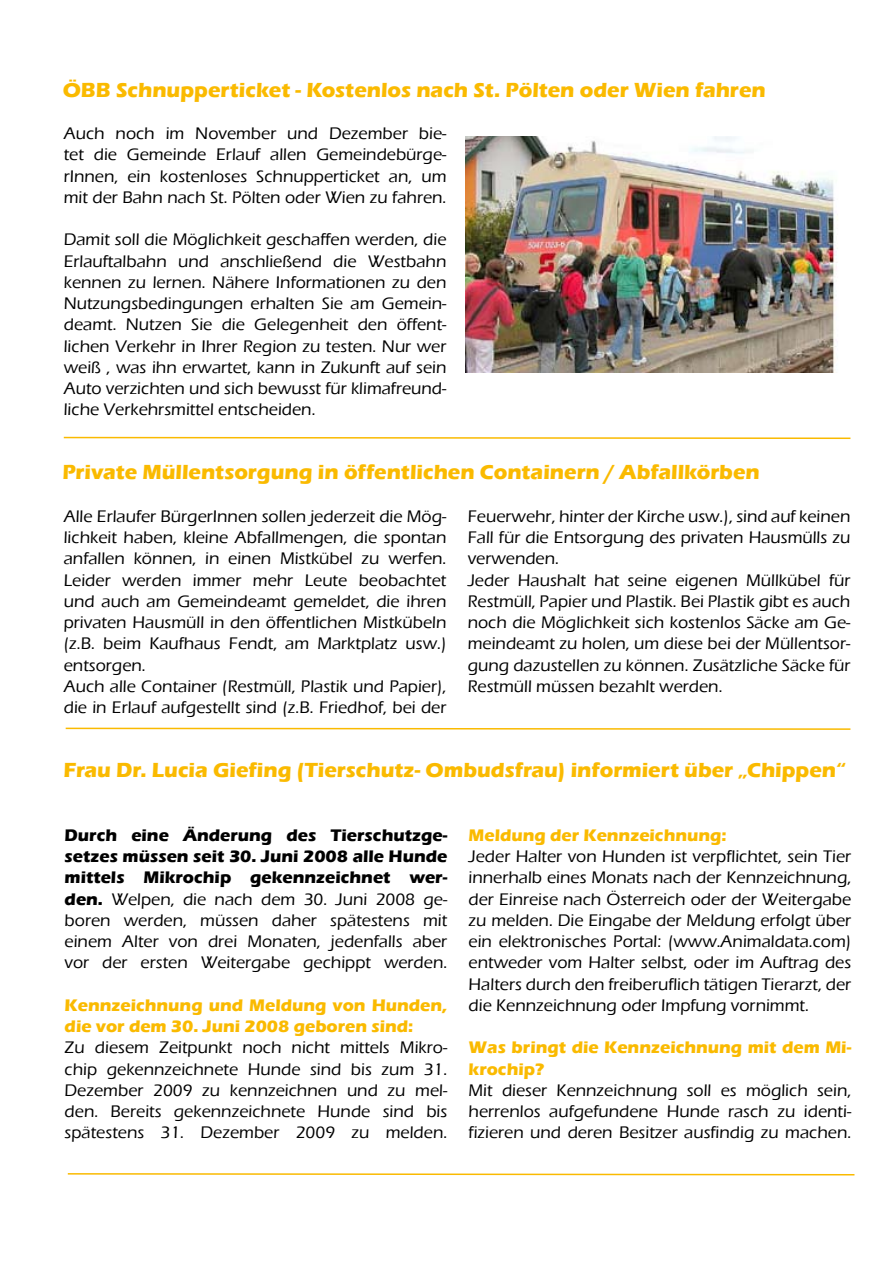
<style>
.page{position:relative;width:893px;height:1263px;background:#fff}
.page>*{position:absolute;margin:0;border:0;box-sizing:border-box;transform-origin:0 0}
.t1{font:700 21px "Eras ITC";color:#faba00}
.t2{font:500 17.25px/21.3px "Eras ITC";color:#000;text-align:justify}
.t3{font:700 17.25px/21.3px "Eras ITC";color:#faba00}
.s1{font-weight:700}
</style>
<div class="page">
<svg style="left:63px;top:436px;width:788px;height:4px"></svg>
<svg style="left:65px;top:727px;width:786px;height:3px"></svg>
<svg style="left:67px;top:1173px;width:788px;height:3px"></svg>
<img style="left:466px;top:136px;width:372px;height:237px">
<p class="t1" style="left:63px;top:77px;width:704px">ÖBB Schnupperticket - Kostenlos nach St. Pölten oder Wien fahren</p>
<p class="t2" style="left:64px;top:123px;width:384px">Auch noch im November und Dezember bie&shy;tet die Gemeinde Erlauf allen Gemeindebürge&shy;rInnen, ein kostenloses Schnupperticket an, um mit der Bahn nach St. Pölten oder Wien zu fahren.</p>
<p class="t2" style="left:64px;top:229px;width:384px">Damit soll die Möglichkeit geschaffen werden, die Erlauftalbahn und anschließend die Westbahn kennen zu lernen. Nähere Informationen zu den Nutzungsbedingungen erhalten Sie am Gemein&shy;deamt. Nutzen Sie die Gelegenheit den öffent&shy;lichen Verkehr in Ihrer Region zu testen. Nur wer weiß , was ihn erwartet, kann in Zukunft auf sein Auto verzichten und sich bewusst für klimafreund&shy;liche Verkehrsmittel entscheiden.</p>
<p class="t1" style="left:62px;top:460px;width:699px">Private Müllentsorgung in öffentlichen Containern / Abfallkörben</p>
<p class="t2" style="left:64px;top:506px;width:384px;text-align:left">Alle Erlaufer BürgerInnen sollen jederzeit die Mög&shy;lichkeit haben, kleine Abfallmengen, die spontan anfallen können, in einen Mistkübel zu werfen.<br>Leider werden immer mehr Leute beobachtet und auch am Gemeindeamt gemeldet, die ihren privaten Hausmüll in den öffentlichen Mistkübeln (z.B. beim Kaufhaus Fendt, am Marktplatz usw.) entsorgen.<br>Auch alle Container (Restmüll, Plastik und Papier), die in Erlauf aufgestellt sind (z.B. Friedhof, bei der</p>
<p class="t2" style="left:468px;top:506px;width:384px;text-align:left">Feuerwehr, hinter der Kirche usw.), sind auf keinen Fall für die Entsorgung des privaten Hausmülls zu verwenden.<br>Jeder Haushalt hat seine eigenen Müllkübel für Restmüll, Papier und Plastik. Bei Plastik gibt es auch noch die Möglichkeit sich kostenlos Säcke am Ge&shy;meindeamt zu holen, um diese bei der Müllentsor&shy;gung dazustellen zu können. Zusätzliche Säcke für Restmüll müssen bezahlt werden.</p>
<p class="t1" style="left:64px;top:758px;width:783px">Frau Dr. Lucia Giefing (Tierschutz- Ombudsfrau) informiert über „Chippen“</p>
<p class="t2" style="left:65px;top:824px;width:384px"><span class="s1">Durch eine Änderung des Tierschutzge&shy;setzes müssen seit 30. Juni 2008 alle Hunde mittels Mikrochip gekennzeichnet wer&shy;den.</span> Welpen, die nach dem 30. Juni 2008 ge&shy;boren werden, müssen daher spätestens mit einem Alter von drei Monaten, jedenfalls aber vor der ersten Weitergabe gechippt werden.</p>
<p class="t3" style="left:65px;top:994px;width:384px">Kennzeichnung und Meldung von Hunden, die vor dem 30. Juni 2008 geboren sind:</p>
<p class="t2" style="left:65px;top:1037px;width:384px">Zu diesem Zeitpunkt noch nicht mittels Mikro&shy;chip gekennzeichnete Hunde sind bis zum 31.<br>Dezember 2009 zu kennzeichnen und zu mel&shy;den. Bereits gekennzeichnete Hunde sind bis spätestens 31. Dezember 2009 zu melden.</p>
<p class="t3" style="left:469px;top:824px;width:260px">Meldung der Kennzeichnung:</p>
<p class="t2" style="left:469px;top:846px;width:384px">Jeder Halter von Hunden ist verpflichtet, sein Tier innerhalb eines Monats nach der Kennzeichnung, der Einreise nach Österreich oder der Weitergabe zu melden. Die Eingabe der Meldung erfolgt über ein elektronisches Portal: (www.Animaldata.com) entweder vom Halter selbst, oder im Auftrag des Halters durch den freiberuflich tätigen Tierarzt, der die Kennzeichnung oder Impfung vornimmt.</p>
<p class="t3" style="left:469px;top:1037px;width:384px">Was bringt die Kennzeichnung mit dem Mi&shy;krochip?</p>
<p class="t2" style="left:469px;top:1080px;width:384px">Mit dieser Kennzeichnung soll es möglich sein, herrenlos aufgefundene Hunde rasch zu identi&shy;fizieren und deren Besitzer ausfindig zu machen.</p>
</div>
